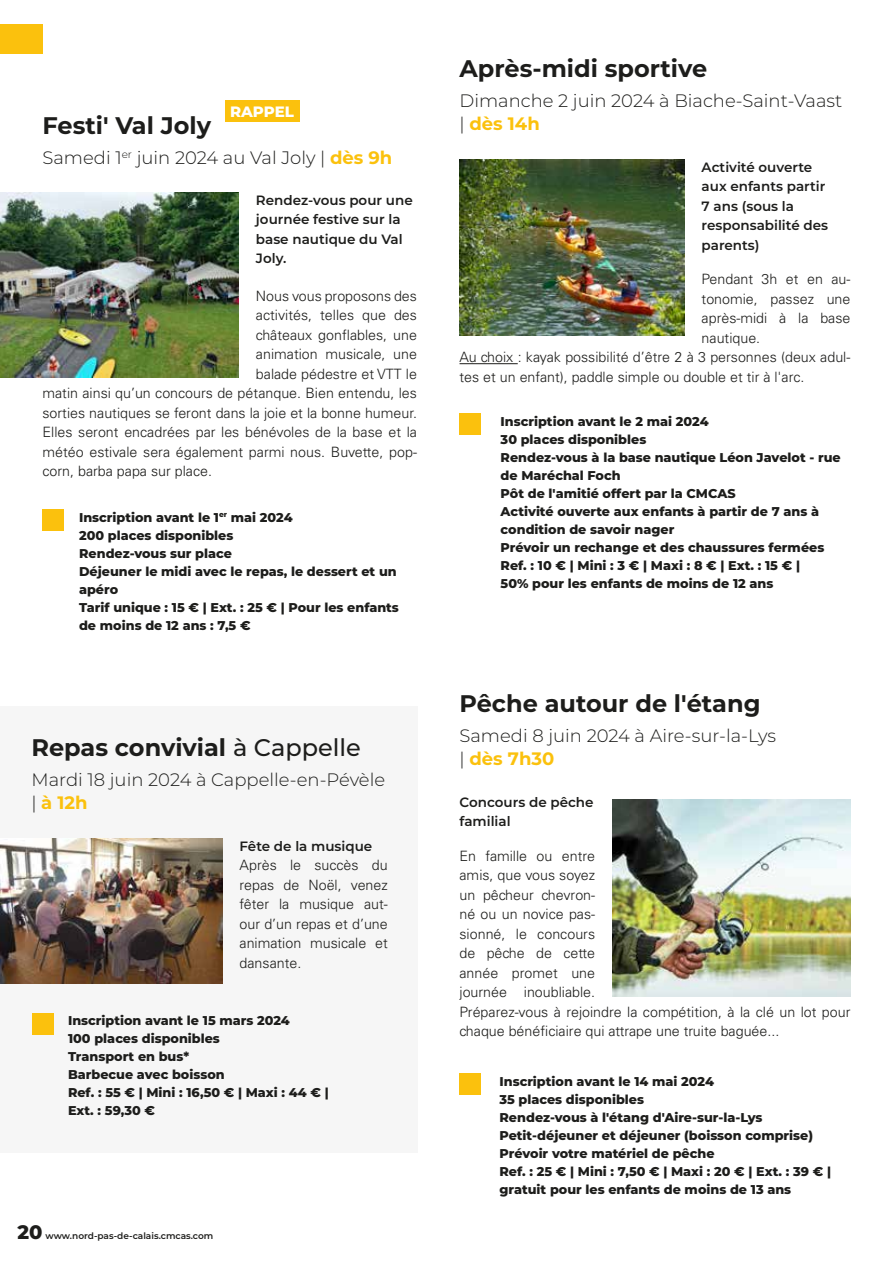
<style>
.page{position:relative;width:893px;height:1263px;background:#fff}
.page>*{position:absolute;margin:0;border:0;box-sizing:border-box;transform-origin:0 0}
.t1{font:700 24px "Montserrat";color:#1d1d1b}
.t2{font:300 18px/22.5px "Montserrat";color:#1d1d1b}
.t3{font:800 15px "Montserrat";color:#fff}
.t4{font:300 14.25px/19.5px "Univers LT Std";color:#1d1d1b}
.t5{font:600 13.5px/19.5px "Montserrat";color:#1d1d1b}
.t6{font:800 12.75px/18px "Montserrat";color:#1d1d1b}
.t7{font:600 9px "Montserrat";color:#1d1d1b}
.s1{font-weight:700;color:#fbc10d}
.s2{font-weight:500}
.s3{font-weight:800;font-size:19.5px}
</style>
<div class="page">
<div style="left:0;top:706px;width:417px;height:446px;background:#f6f6f6"></div>
<hr style="left:459px;top:363px;width:59px;height:1px;background:#1d1d1b">
<img style="left:0;top:839px;width:223px;height:144px">
<div style="left:32px;top:1013px;width:21px;height:21px;background:#fbc10d"></div>
<img style="left:459px;top:159px;width:226px;height:177px">
<img style="left:612px;top:799px;width:238px;height:197px">
<div style="left:459px;top:1073px;width:22px;height:22px;background:#fbc10d"></div>
<div style="left:459px;top:414px;width:22px;height:21px;background:#fbc10d"></div>
<div style="left:43px;top:509px;width:21px;height:21px;background:#fbc10d"></div>
<img style="left:0;top:192px;width:239px;height:185px">
<div style="left:0;top:24px;width:43px;height:30px;background:#fbc10d"></div>
<div style="left:225px;top:100px;width:75px;height:22px;background:#fbc10d"></div>
<p class="t3" style="left:230px;top:101px;width:65px">RAPPEL</p>
<h1 class="t1" style="left:43px;top:108px;width:170px">Festi' Val Joly</h1>
<h2 class="t2" style="left:43px;top:146px;width:351px">Samedi 1<sup>er</sup> juin 2024 au Val Joly | <span class="s1">dès 9h</span></h2>
<p class="t5" style="left:256px;top:189px;width:158px">Rendez-vous pour une journée festive sur la base nautique du Val<br>Joly.</p>
<p class="t4" style="left:256px;top:286px;width:162px">Nous vous proposons des</p>
<p class="t4" style="left:256px;top:305px;width:163px">activités, telles que des</p>
<p class="t4" style="left:256px;top:325px;width:163px">châteaux gonflables, une</p>
<p class="t4" style="left:256px;top:344px;width:163px">animation musicale, une</p>
<p class="t4" style="left:256px;top:364px;width:163px">balade pédestre et VTT le</p>
<p class="t4" style="left:43px;top:383px;width:376px">matin ainsi qu’un concours de pétanque. Bien entendu, les</p>
<p class="t4" style="left:43px;top:403px;width:376px">sorties nautiques se feront dans la joie et la bonne humeur.</p>
<p class="t4" style="left:43px;top:422px;width:376px">Elles seront encadrées par les bénévoles de la base et la</p>
<p class="t4" style="left:43px;top:442px;width:376px">météo estivale sera également parmi nous. Buvette, pop-</p>
<p class="t4" style="left:43px;top:461px;width:171px">corn, barba papa sur place.</p>
<p class="t6" style="left:79px;top:507px;width:321px">Inscription avant le 1<sup>er</sup> mai 2024<br>200 places disponibles<br>Rendez-vous sur place<br>Déjeuner le midi avec le repas, le dessert et un apéro<br>Tarif unique : 15 € | Ext. : 25 € | Pour les enfants de moins de 12 ans : 7,5 €</p>
<h1 class="t1" style="left:31px;top:730px;width:331px">Repas convivial <span class="s2">à Cappelle</span></h1>
<h2 class="t2" style="left:31px;top:768px;width:355px">Mardi 18 juin 2024 à Cappelle-en-Pévèle | <span class="s1">à 12h</span></h2>
<p class="t5" style="left:240px;top:836px;width:134px">Fête de la musique</p>
<p class="t4" style="left:240px;top:855px;width:150px;text-align:justify">Après le succès du repas de Noël, venez fêter la musique aut&shy;our d’un repas et d’une animation musicale et dansante.</p>
<p class="t6" style="left:68px;top:1011px;width:262px">Inscription avant le 15 mars 2024<br>100 places disponibles<br>Transport en bus*<br>Barbecue avec boisson<br>Ref. : 55 € | Mini : 16,50 € | Maxi : 44 € |<br>Ext. : 59,30 €</p>
<p class="t7" style="left:17px;top:1230px;width:197px"><span class="s3">20</span> www.nord-pas-de-calais.cmcas.com</p>
<h1 class="t1" style="left:459px;top:51px;width:249px">Après-midi sportive</h1>
<h2 class="t2" style="left:459px;top:89px;width:384px">Dimanche 2 juin 2024 à Biache-Saint-Vaast | <span class="s1">dès 14h</span></h2>
<p class="t5" style="left:702px;top:157px;width:128px">Activité ouverte aux enfants partir<br>7 ans (sous la responsabilité des parents)</p>
<p class="t4" style="left:702px;top:269px;width:150px">Pendant 3h et en au-</p>
<p class="t4" style="left:702px;top:289px;width:150px">tonomie, passez une</p>
<p class="t4" style="left:702px;top:308px;width:150px">après-midi à la base</p>
<p class="t4" style="left:702px;top:328px;width:60px">nautique.</p>
<p class="t4" style="left:459px;top:347px;width:392px">Au choix : kayak possibilité d’être 2 à 3 personnes (deux adul-</p>
<p class="t4" style="left:459px;top:367px;width:347px">tes et un enfant), paddle simple ou double et tir à l'arc.</p>
<p class="t6" style="left:501px;top:412px;width:342px">Inscription avant le 2 mai 2024<br>30 places disponibles<br>Rendez-vous à la base nautique Léon Javelot - rue de Maréchal Foch<br>Pôt de l'amitié offert par la CMCAS<br>Activité ouverte aux enfants à partir de 7 ans à condition de savoir nager<br>Prévoir un rechange et des chaussures fermées Ref. : 10 € | Mini : 3 € | Maxi : 8 € | Ext. : 15 € |<br>50% pour les enfants de moins de 12 ans</p>
<h1 class="t1" style="left:459px;top:686px;width:303px">Pêche autour de l'étang</h1>
<h2 class="t2" style="left:459px;top:724px;width:318px">Samedi 8 juin 2024 à Aire-sur-la-Lys | <span class="s1">dès 7h30</span></h2>
<p class="t5" style="left:459px;top:791px;width:136px">Concours de pêche familial</p>
<p class="t4" style="left:459px;top:846px;width:392px">En famille ou entre<br>amis, que vous soyez<br>un pêcheur chevron-<br>né ou un novice pas-<br>sionné, le concours<br>de pêche de cette<br>année promet une<br>journée inoubliable.<br>Préparez-vous à rejoindre la compétition, à la clé un lot pour chaque bénéficiaire qui attrape une truite baguée...</p>
<p class="t6" style="left:499px;top:1072px;width:333px">Inscription avant le 14 mai 2024<br>35 places disponibles<br>Rendez-vous à l'étang d'Aire-sur-la-Lys Petit-déjeuner et déjeuner (boisson comprise)<br>Prévoir votre matériel de pêche<br>Ref. : 25 € | Mini : 7,50 € | Maxi : 20 € | Ext. : 39 € | gratuit pour les enfants de moins de 13 ans</p>
</div>
